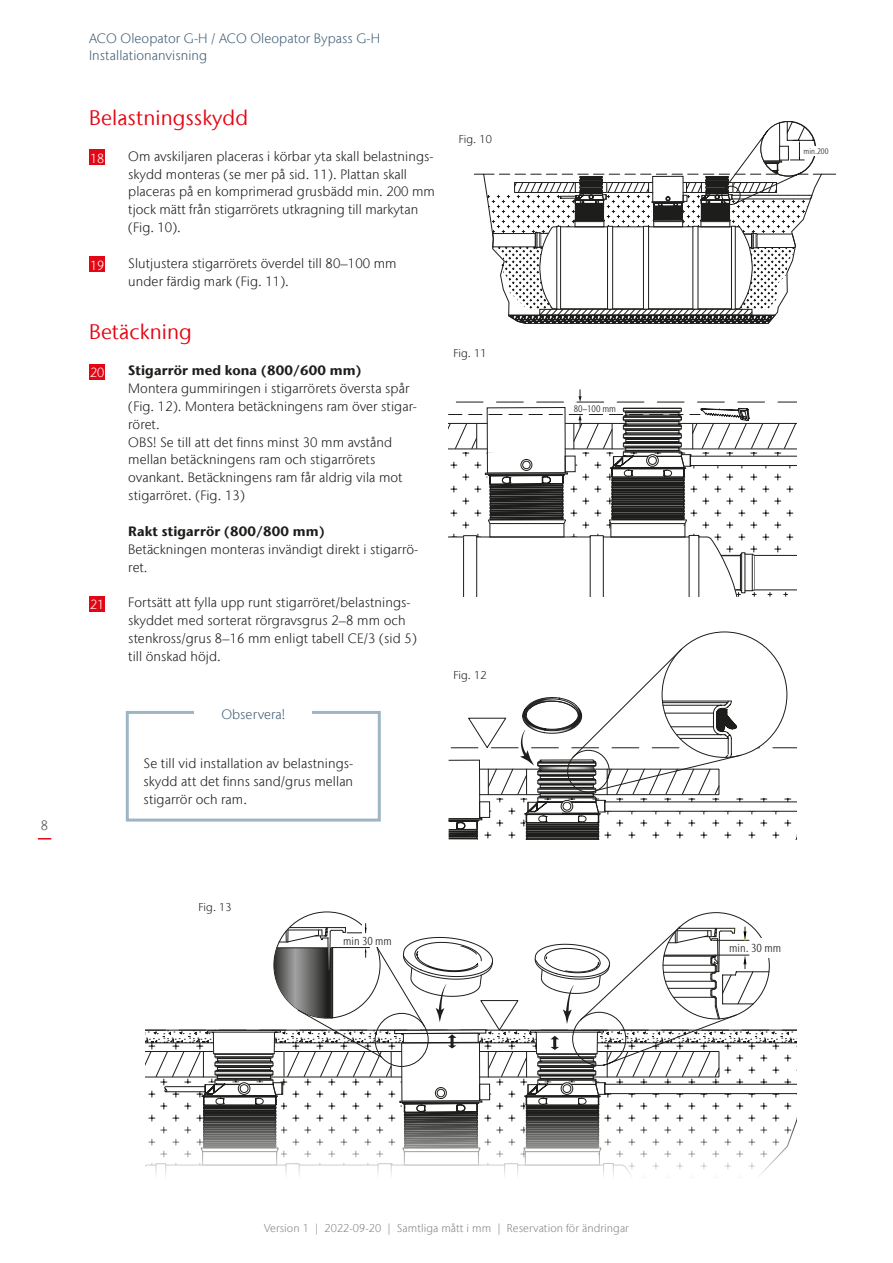
<style>
.page{position:relative;width:893px;height:1263px;background:#fff}
.page>*{position:absolute;margin:0;border:0;box-sizing:border-box;transform-origin:0 0}
.t1{font:21px "Stone Sans IIITC Com";letter-spacing:.005em;color:#e30614}
.t2{font:300 13.5px/17.9px "Stone Sans IIITC Com";letter-spacing:.005em;color:#1d1d1b}
.t3{font:300 13.5px/17.9px "Stone Sans IIITC Com";letter-spacing:.005em;color:#415f77}
.t4{font:700 13.5px "Stone Sans IIITC Com";letter-spacing:.005em;color:#1d1d1b}
.t5{font:300 13.5px "Stone Sans IIITC Com";color:#575756}
.t6{font:300 13.2px "Stone Sans IIITC Com";color:#fff}
.t7{font:300 condensed 11.55px "Stone Sans IIITC Com";color:#1d1d1b}
.t8{font:300 11.25px "Stone Sans IIITC Com";letter-spacing:.005em;color:#878787}
.t9{font:300 11.25px "Stone Sans IIITC Com";letter-spacing:.01em;color:#1d1d1b}
.t10{font:300 condensed 9.45px "Stone Sans IIITC Com";color:#1d1d1b}
.t11{font:300 condensed 8.1px "Stone Sans IIITC Com";color:#1d1d1b}
</style>
<div class="page">
<svg style="left:449px;top:389px;width:348px;height:207px"></svg>
<svg style="left:449px;top:631px;width:348px;height:209px"></svg>
<svg style="left:146px;top:923px;width:651px;height:253px"></svg>
<div style="left:89px;top:149px;width:16px;height:16px;background:#e30614"></div>
<div style="left:89px;top:256px;width:16px;height:16px;background:#e30614"></div>
<div style="left:89px;top:364px;width:16px;height:16px;background:#e30614"></div>
<div style="left:89px;top:596px;width:16px;height:16px;background:#e30614"></div>
<div style="left:126px;top:711px;width:255px;height:110px;border:3px solid #9eb6c4"></div>
<div style="left:195px;top:689px;width:117px;height:46px;background:#fff"></div>
<svg style="left:484px;top:121px;width:337px;height:203px"></svg>
<svg style="left:38px;top:838px;width:13px;height:1px"></svg>
<p class="t5" style="left:41px;top:816px;width:9px">8</p>
<p class="t3" style="left:89px;top:29px;width:292px">ACO Oleopator G-H / ACO Oleopator Bypass G-H<br>Installationanvisning</p>
<h1 class="t1" style="left:89px;top:105px;width:160px">Belastningsskydd</h1>
<p class="t6" style="left:90px;top:150px;width:16px">18</p>
<p class="t2" style="left:128px;top:147px;width:308px">Om avskiljaren placeras i körbar yta skall belastnings&shy;skydd monteras (se mer på sid. 11). Plattan skall placeras på en komprimerad grusbädd min. 200 mm tjock mätt från stigarrörets utkragning till markytan (Fig. 10).</p>
<p class="t6" style="left:90px;top:257px;width:16px">19</p>
<p class="t2" style="left:128px;top:254px;width:270px">Slutjustera stigarrörets överdel till 80–100 mm under färdig mark (Fig. 11).</p>
<h1 class="t1" style="left:89px;top:319px;width:104px">Betäckning</h1>
<p class="t6" style="left:90px;top:364px;width:16px">20</p>
<p class="t4" style="left:128px;top:362px;width:235px">Stigarrör med kona (800/600 mm)</p>
<p class="t2" style="left:128px;top:379px;width:290px">Montera gummiringen i stigarrörets översta spår (Fig. 12). Montera betäckningens ram över stigar&shy;röret.<br>OBS! Se till att det finns minst 30 mm avstånd mellan betäckningens ram och stigarrörets ovankant. Betäckningens ram får aldrig vila mot stigarröret. (Fig. 13)</p>
<p class="t4" style="left:128px;top:522px;width:198px">Rakt stigarrör (800/800 mm)</p>
<p class="t2" style="left:128px;top:540px;width:291px">Betäckningen monteras invändigt direkt i stigarrö&shy;ret.</p>
<p class="t6" style="left:90px;top:596px;width:16px">21</p>
<p class="t2" style="left:128px;top:593px;width:290px">Fortsätt att fylla upp runt stigarröret/belastnings&shy;skyddet med sorterat rörgravsgrus 2–8 mm och stenkross/grus 8–16 mm enligt tabell CE/3 (sid 5) till önskad höjd.</p>
<p class="t3" style="left:221px;top:705px;width:65px">Observera!</p>
<p class="t2" style="left:144px;top:754px;width:211px;text-align:justify">Se till vid installation av belastnings&shy;skydd att det finns sand/grus mellan stigarrör och ram.</p>
<p class="t9" style="left:459px;top:132px;width:35px">Fig. 10</p>
<p class="t9" style="left:453px;top:346px;width:35px">Fig. 11</p>
<p class="t9" style="left:453px;top:668px;width:35px">Fig. 12</p>
<p class="t9" style="left:199px;top:900px;width:35px">Fig. 13</p>
<p class="t7" style="left:343px;top:933px;width:50px">min 30 mm</p>
<p class="t10" style="left:574px;top:403px;width:44px">80–100 mm</p>
<p class="t11" style="left:804px;top:147px;width:26px">min.200</p>
<p class="t7" style="left:729px;top:940px;width:53px">min. 30 mm</p>
<p class="t8" style="left:264px;top:1221px;width:366px">Version 1 | 2022-09-20 | Samtliga mått i mm | Reservation för ändringar</p>
</div>
